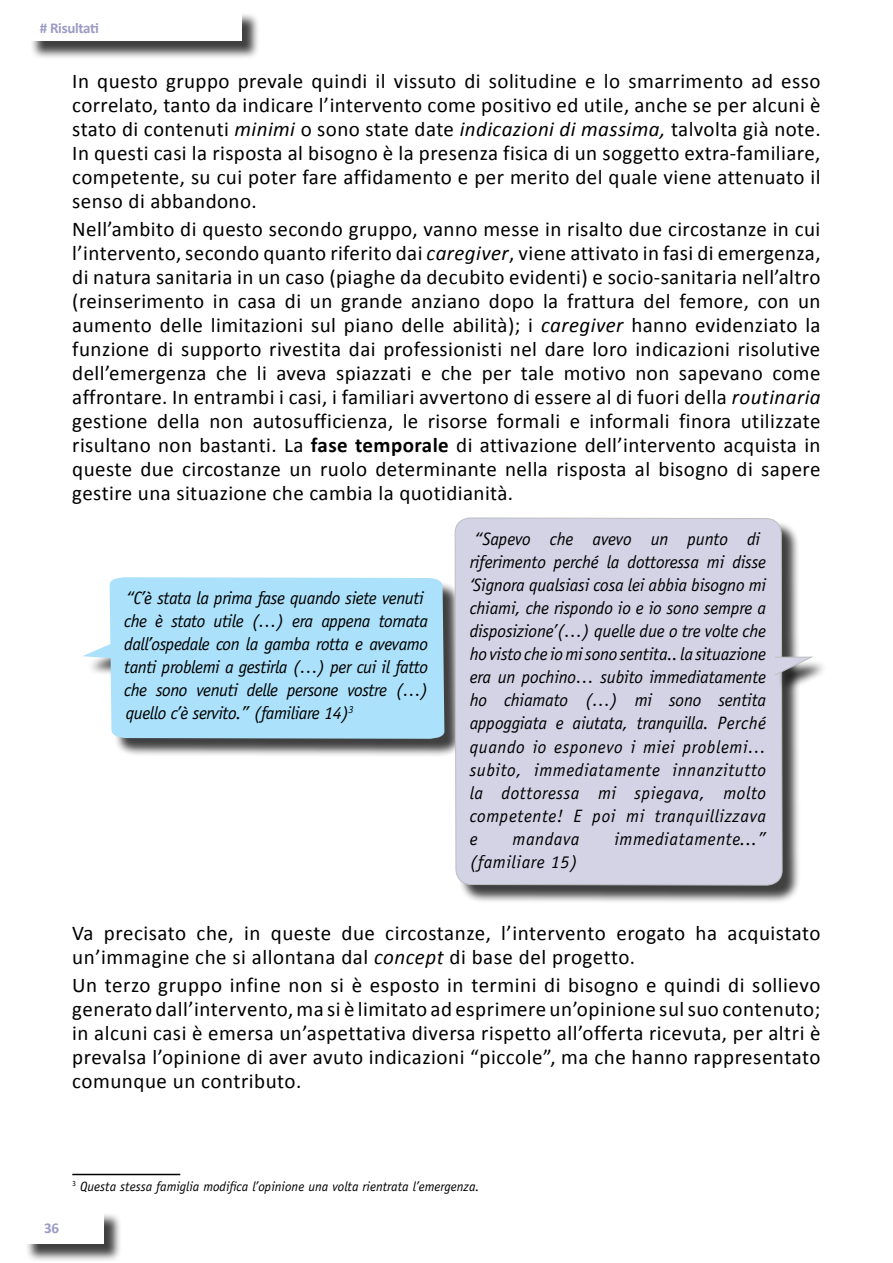
<style>
.page{position:relative;width:893px;height:1263px;background:#fff}
.page>*{position:absolute;margin:0;border:0;box-sizing:border-box;transform-origin:0 0}
.t1{font:21px/24px "Calibri";letter-spacing:.02em;color:#000;text-align:justify}
.t2{font:italic 18px/23.1px "Officina Sans Std";letter-spacing:-.01em;color:#000}
.t3{font:italic 18px "Officina Sans Std";letter-spacing:.03em;color:#000}
.t4{font:700 15px "Calibri";color:#9b9bc5}
.t5{font:italic 13.5px "Officina Sans Std";color:#000}
.s1{font-style:italic}
.s2{font-weight:700}
</style>
<div class="page">
<div style="left:25px;top:1211px;width:97px;height:51px;background:#000;opacity:.75"></div>
<div style="left:23px;top:1209px;width:80px;height:34px;background:#fff"></div>
<div style="left:29px;top:11px;width:231px;height:48px;background:#000;opacity:.75"></div>
<div style="left:27px;top:9px;width:214px;height:32px;background:#fff"></div>
<hr style="left:72px;top:1174px;width:108px;height:1px;background:#000">
<div style="left:86px;top:580px;width:377px;height:177px;background:#000;opacity:.75"></div>
<div style="left:110px;top:577px;width:334px;height:162px;background:#abe1fa"></div>
<svg style="left:82px;top:642px;width:32px;height:16px"></svg>
<div style="left:457px;top:520px;width:344px;height:384px;background:#000;opacity:.75"></div>
<div style="left:455px;top:517px;width:327px;height:387px;background:#d4d3e6"></div>
<div style="left:777px;top:660px;width:51px;height:32px;background:#000;opacity:.75"></div>
<svg style="left:775px;top:657px;width:37px;height:18px"></svg>
<p class="t4" style="left:40px;top:18px;width:61px"># Risultati</p>
<p class="t1" style="left:72px;top:69px;width:750px">In questo gruppo prevale quindi il vissuto di solitudine e lo smarrimento ad esso correlato, tanto da indicare l’intervento come positivo ed utile, anche se per alcuni è stato di contenuti <span class="s1">minimi</span> o sono state date <span class="s1">indicazioni di massima,</span> talvolta già note.<br>In questi casi la risposta al bisogno è la presenza fisica di un soggetto extra-familiare, competente, su cui poter fare affidamento e per merito del quale viene attenuato il senso di abbandono.</p>
<p class="t1" style="left:72px;top:217px;width:750px">Nell’ambito di questo secondo gruppo, vanno messe in risalto due circostanze in cui l’intervento, secondo quanto riferito dai <span class="s1">caregiver</span>, viene attivato in fasi di emergenza, di natura sanitaria in un caso (piaghe da decubito evidenti) e socio-sanitaria nell’altro (reinserimento in casa di un grande anziano dopo la frattura del femore, con un aumento delle limitazioni sul piano delle abilità); i <span class="s1">caregiver</span> hanno evidenziato la funzione di supporto rivestita dai professionisti nel dare loro indicazioni risolutive dell’emergenza che li aveva spiazzati e che per tale motivo non sapevano come affrontare. In entrambi i casi, i familiari avvertono di essere al di fuori della <span class="s1">routinaria </span>gestione della non autosufficienza, le risorse formali e informali finora utilizzate risultano non bastanti. La <span class="s2">fase temporale</span> di attivazione dell’intervento acquista in queste due circostanze un ruolo determinante nella risposta al bisogno di sapere gestire una situazione che cambia la quotidianità. <sup>3</sup></p>
<p class="t2" style="left:124px;top:586px;width:305px">“C’è stata la prima fase quando siete venuti che è stato utile (…) era appena tornata dall’ospedale con la gamba rotta e avevamo tanti problemi a gestirla (…) per cui il fatto che sono venuti delle persone vostre (…) quello c’è servito.” (familiare 14)<sup>3</sup></p>
<p class="t2" style="left:470px;top:527px;width:298px">“Sapevo che avevo un punto di riferimento perché la dottoressa mi disse ‘Signora qualsiasi cosa lei abbia bisogno mi chiami, che rispondo io e io sono sempre a disposizione’(…) quelle due o tre volte che ho visto che io mi sono sentita.. la situazione era un pochino… subito immediatamente ho chiamato (…) mi sono sentita appoggiata e aiutata, tranquilla. Perché quando io esponevo i miei problemi… subito, immediatamente innanzitutto la dottoressa mi spiegava, molto competente! E poi mi tranquillizzava e</p>
<p class="t3" style="left:512px;top:828px;width:69px">mandava</p>
<p class="t3" style="left:614px;top:828px;width:153px">immediatamente...”</p>
<p class="t3" style="left:470px;top:851px;width:110px">(familiare 15)</p>
<p class="t1" style="left:72px;top:921px;width:750px">Va precisato che, in queste due circostanze, l’intervento erogato ha acquistato un’immagine che si allontana dal <span class="s1">concept</span> di base del progetto.</p>
<p class="t1" style="left:72px;top:973px;width:750px">Un terzo gruppo infine non si è esposto in termini di bisogno e quindi di sollievo generato dall’intervento, ma si è limitato ad esprimere un’opinione sul suo contenuto; in alcuni casi è emersa un’aspettativa diversa rispetto all’offerta ricevuta, per altri è prevalsa l’opinione di aver avuto indicazioni “piccole”, ma che hanno rappresentato comunque un contributo.</p>
<p class="t4" style="left:44px;top:1218px;width:17px">36</p>
<p class="t5" style="left:72px;top:1178px;width:409px"><sup>3</sup> Questa stessa famiglia modifica l’opinione una volta rientrata l’emergenza.</p>
</div>
